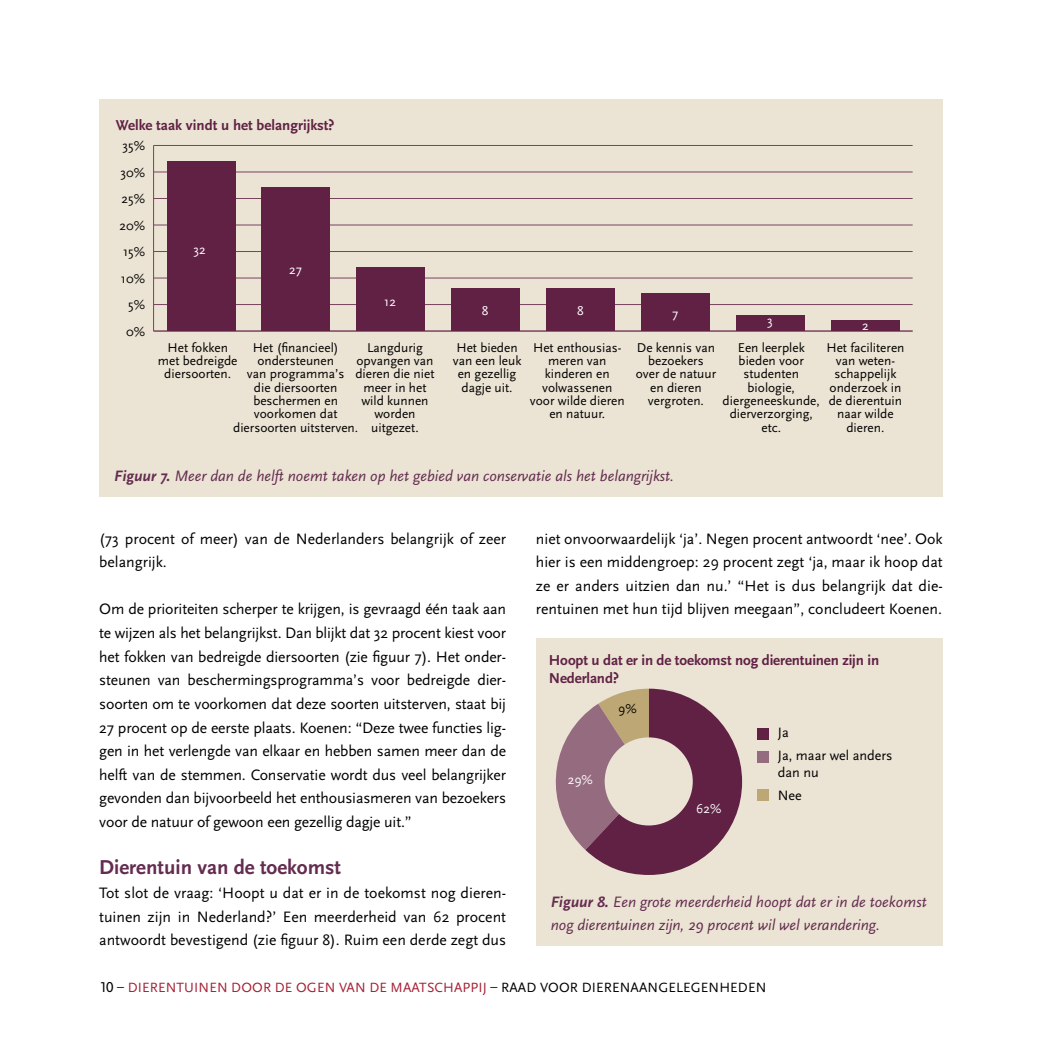
<style>
.page{position:relative;width:1042px;height:1042px;background:#fff}
.page>*{position:absolute;margin:0;border:0;box-sizing:border-box;transform-origin:0 0}
.H3_Alineakop{font:700 21px "Scala Sans Pro";color:#632c50}
.P-Platte_tekst{font:15.75px/23.6px "Scala Sans Pro";color:#000;text-align:justify}
.t1{font:italic 15.75px/23.6px "Scala Sans Pro";color:#632c50}
.t2{font:15.05px/18px "Scala Sans Pro Bold 9";letter-spacing:-.01em;color:#602145}
.t3{font:15.05px "Scala Sans Pro Bold 8";color:#602145}
.t4{font:14.17px/23.3px "Scala Sans Pro Regular 9";color:#000}
.t5{font:14px "Scala Sans Pro";letter-spacing:.01em;color:#a42035}
.t6{font:13.3px/13.3px "Scala Sans Pro Regular 8";color:#000;text-align:center}
.t7{font:13.3px "Scala Sans Pro Regular 8";color:#fff}
.t8{font:13.3px "Scala Sans Pro Regular 9";color:#fff}
.t9{font:13.3px "Scala Sans Pro Regular 9";color:#000}
.s1{font-weight:700}
.s2{font-size:14.88px;color:#000}
.s3{color:#000}
</style>
<div class="page">
<div style="left:536px;top:638px;width:407px;height:307px;background:#ebe3d3"></div>
<div style="left:99px;top:99px;width:844px;height:397px;background:#ebe3d3"></div>
<hr style="left:153px;top:145px;width:1px;height:186px;background:#794360">
<hr style="left:154px;top:331px;width:758px;height:1px;background:#794360">
<hr style="left:154px;top:304px;width:758px;height:1px;background:#794360">
<hr style="left:154px;top:278px;width:758px;height:1px;background:#794360">
<hr style="left:154px;top:251px;width:758px;height:1px;background:#794360">
<hr style="left:154px;top:225px;width:758px;height:1px;background:#794360">
<hr style="left:154px;top:198px;width:758px;height:1px;background:#794360">
<hr style="left:154px;top:172px;width:758px;height:1px;background:#794360">
<hr style="left:154px;top:145px;width:758px;height:1px;background:#794360">
<div style="left:167px;top:161px;width:68px;height:170px;background:#602145"></div>
<div style="left:262px;top:188px;width:68px;height:143px;background:#602145"></div>
<div style="left:357px;top:267px;width:68px;height:64px;background:#602145"></div>
<div style="left:451px;top:289px;width:69px;height:42px;background:#602145"></div>
<div style="left:546px;top:289px;width:69px;height:42px;background:#602145"></div>
<div style="left:641px;top:294px;width:68px;height:37px;background:#602145"></div>
<div style="left:736px;top:315px;width:68px;height:16px;background:#602145"></div>
<div style="left:831px;top:320px;width:68px;height:11px;background:#602145"></div>
<div style="left:756px;top:728px;width:12px;height:11px;background:#602145"></div>
<div style="left:756px;top:751px;width:12px;height:12px;background:#956b80"></div>
<div style="left:756px;top:789px;width:12px;height:12px;background:#bda875"></div>
<svg style="left:555px;top:689px;width:187px;height:186px"></svg>
<div style="left:605px;top:737px;width:88px;height:88px;background:#ebe3d3;border-radius:50%"></div>
<p class="t3" style="left:116px;top:116px;width:220px">Welke taak vindt u het belangrijkst?</p>
<p class="t6" style="left:122px;top:139px;width:24px">35%</p>
<p class="t6" style="left:120px;top:165px;width:26px">30%</p>
<p class="t6" style="left:122px;top:192px;width:25px">25%</p>
<p class="t6" style="left:120px;top:218px;width:27px">20%</p>
<p class="t6" style="left:123px;top:245px;width:24px">15%</p>
<p class="t6" style="left:121px;top:271px;width:26px">10%</p>
<p class="t6" style="left:128px;top:298px;width:18px">5%</p>
<p class="t6" style="left:126px;top:324px;width:20px">0%</p>
<p class="t7" style="left:193px;top:240px;width:14px">32</p>
<p class="t7" style="left:289px;top:261px;width:14px">27</p>
<p class="t7" style="left:384px;top:293px;width:13px">12</p>
<p class="t7" style="left:482px;top:302px;width:8px">8</p>
<p class="t7" style="left:577px;top:302px;width:8px">8</p>
<p class="t7" style="left:672px;top:305px;width:8px">7</p>
<p class="t7" style="left:767px;top:312px;width:7px">3</p>
<p class="t7" style="left:862px;top:316px;width:8px">2</p>
<p class="t6" style="left:233px;top:340px;width:127px">Het (financieel) ondersteunen<br>van programma’s<br>die diersoorten beschermen en voorkomen dat diersoorten uitsterven.</p>
<p class="t1" style="left:114px;top:464px;width:561px"><span class="s1">Figuur 7.</span> Meer dan de helft noemt taken op het gebied van conservatie als het belangrijkst.</p>
<p class="t6" style="left:158px;top:340px;width:81px">Het fokken met bedreigde diersoorten.</p>
<p class="t6" style="left:355px;top:340px;width:81px">Langdurig opvangen van dieren die niet meer in het wild kunnen worden uitgezet.</p>
<p class="t6" style="left:453px;top:340px;width:70px">Het bieden van een leuk en gezellig dagje uit.</p>
<p class="t6" style="left:636px;top:340px;width:82px">De kennis van bezoekers over de natuur en dieren vergroten.</p>
<p class="t6" style="left:826px;top:340px;width:80px">Het faciliteren van weten&shy;schappelijk onderzoek in de dierentuin naar wilde dieren.</p>
<p class="t6" style="left:530px;top:340px;width:96px">Het enthousias&shy;meren van kinderen en volwassenen voor wilde dieren en natuur.</p>
<p class="t6" style="left:722px;top:340px;width:99px">Een leerplek bieden voor studenten biologie, diergeneeskunde, dierverzorging, etc.</p>
<p class="P-Platte_tekst" style="left:99px;top:526px;width:408px">(73 procent of meer) van de Nederlanders belangrijk of zeer belangrijk.</p>
<p class="P-Platte_tekst" style="left:99px;top:597px;width:408px">Om de prioriteiten scherper te krijgen, is gevraagd één taak aan te wijzen als het belangrijkst. Dan blijkt dat 32 procent kiest voor het fokken van bedreigde diersoorten (zie figuur 7). Het onder&shy;steunen van beschermingsprogramma’s voor bedreigde dier&shy;soorten om te voorkomen dat deze soorten uitsterven, staat bij 27 procent op de eerste plaats. Koenen: “Deze twee functies lig&shy;gen in het verlengde van elkaar en hebben samen meer dan de helft van de stemmen. Conservatie wordt dus veel belangrijker gevonden dan bijvoorbeeld het enthousiasmeren van bezoekers voor de natuur of gewoon een gezellig dagje uit.”</p>
<p class="H3_Alineakop" style="left:99px;top:853px;width:243px">Dierentuin van de toekomst</p>
<p class="P-Platte_tekst" style="left:99px;top:880px;width:408px">Tot slot de vraag: ‘Hoopt u dat er in de toekomst nog dieren&shy;tuinen zijn in Nederland?’ Een meerderheid van 62 procent antwoordt bevestigend (zie figuur 8). Ruim een derde zegt dus</p>
<p class="P-Platte_tekst" style="left:536px;top:526px;width:408px">niet onvoorwaardelijk ‘ja’. Negen procent antwoordt ‘nee’. Ook hier is een middengroep: 29 procent zegt ‘ja, maar ik hoop dat ze er anders uitzien dan nu.’ “Het is dus belangrijk dat die&shy;rentuinen met hun tijd blijven meegaan”, concludeert Koenen.</p>
<p class="t2" style="left:549px;top:651px;width:332px">Hoopt u dat er in de toekomst nog dierentuinen zijn in<br>Nederland?</p>
<p class="t8" style="left:568px;top:770px;width:27px">29%</p>
<p class="t9" style="left:618px;top:700px;width:20px">9%</p>
<p class="t8" style="left:696px;top:800px;width:27px">62%</p>
<p class="t4" style="left:778px;top:720px;width:116px">Ja<br>Ja, maar wel anders</p>
<p class="t4" style="left:778px;top:760px;width:42px">dan nu<br>Nee</p>
<p class="t1" style="left:551px;top:889px;width:377px"><span class="s1">Figuur 8.</span> Een grote meerderheid hoopt dat er in de toekomst nog dierentuinen zijn, 29 procent wil wel verandering.</p>
<p class="t5" style="left:100px;top:978px;width:667px"><span class="s2">10</span> <span class="s3">–</span> DIERENTUINEN DOOR DE OGEN VAN DE MAATSCHAPPIJ <span class="s3">– RAAD VOOR DIERENAANGELEGENHEDEN</span></p>
</div>
